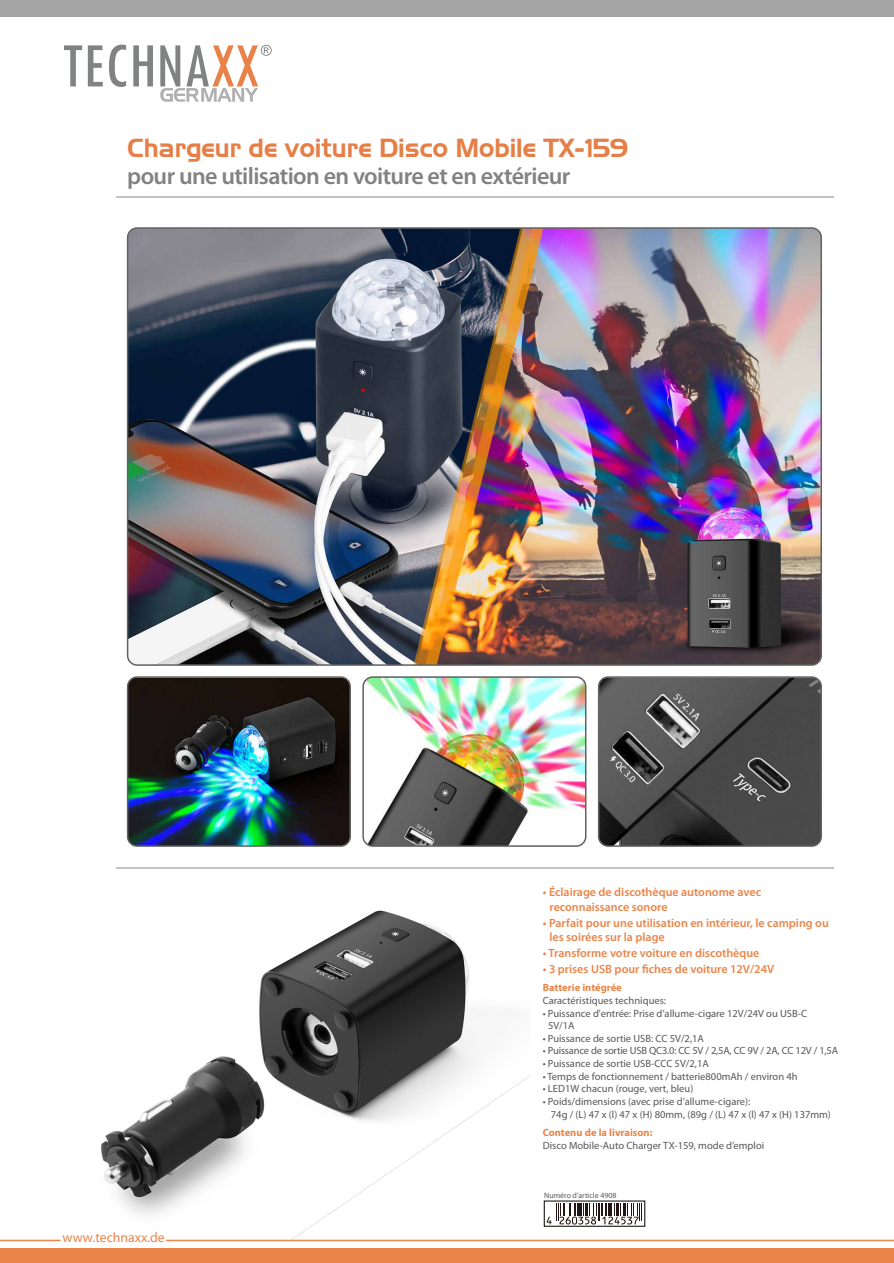
<style>
.page{position:relative;width:894px;height:1263px;background:#fff}
.page>*{position:absolute;margin:0;border:0;box-sizing:border-box;transform-origin:0 0}
.t1{font:25.5px "Aero Regular SWFTE";color:#e57f47}
.t2{font:600 24px "Myriad Pro";letter-spacing:-.025em;color:#818282}
.t3{font:13.65px "Myriad Pro";color:#ea8449}
.t4{font:600 12px/14.4px "Myriad Pro";color:#ea8449}
.t5{font:10.5px/12.6px "Myriad Pro";color:#585757}
.t6{font:10.5px "Myriad Pro";letter-spacing:-.02em;color:#585757}
.t7{font:700 10.5px "Myriad Pro";color:#ea8449}
.t8{font:7.8px "Myriad Pro";color:#585757}
.s1{font-family:"Sui Generis Rg"}
</style>
<div class="page">
<img style="left:101px;top:910px;width:429px;height:329px">
<hr style="left:116px;top:195px;width:716px;height:2px;background:#c2c3c3">
<hr style="left:116px;top:867px;width:716px;height:2px;background:#c2c3c3">
<img style="left:126px;top:227px;width:696px;height:620px">
<svg style="left:544px;top:1201px;width:100px;height:25px"></svg>
<svg style="left:546px;top:1203px;width:96px;height:21px"></svg>
<hr style="left:0;top:1240px;width:60px;height:1px;background:#ea8449">
<hr style="left:166px;top:1240px;width:727px;height:1px;background:#ea8449">
<div style="left:0;top:1248px;width:893px;height:15px;background:#ea8449"></div>
<div style="left:0;top:0;width:893px;height:16px;background:#a6a6a7"></div>
<svg style="left:64px;top:45px;width:18px;height:41px"></svg>
<svg style="left:88px;top:45px;width:15px;height:41px"></svg>
<svg style="left:109px;top:45px;width:17px;height:42px"></svg>
<svg style="left:133px;top:45px;width:20px;height:41px"></svg>
<svg style="left:160px;top:45px;width:112px;height:57px"></svg>
<h1 class="t1" style="left:128px;top:132px;width:502px">Chargeur de voiture Disco Mobile TX-<span class="s1">1</span>59</h1>
<h2 class="t2" style="left:127px;top:166px;width:444px">pour une utilisation en voiture et en extérieur</h2>
<p class="t4" style="left:549px;top:886px;width:213px;text-indent:-7px">• Éclairage de discothèque autonome avec reconnaissance sonore</p>
<p class="t4" style="left:549px;top:916px;width:281px;text-indent:-7px">• Parfait pour une utilisation en intérieur, le camping ou les soirées sur la plage</p>
<p class="t4" style="left:542px;top:947px;width:218px">• Transforme votre voiture en discothèque</p>
<p class="t4" style="left:542px;top:963px;width:233px">• 3 prises USB pour fiches de voiture 12V/24V</p>
<p class="t7" style="left:542px;top:984px;width:81px">Batterie intégrée</p>
<p class="t5" style="left:542px;top:995px;width:125px">Caractéristiques techniques:</p>
<p class="t5" style="left:548px;top:1008px;width:260px;text-indent:-5px">• Puissance d'entrée: Prise d’allume-cigare 12V/24V ou USB-C<br>5V/1A</p>
<p class="t5" style="left:542px;top:1033px;width:163px">• Puissance de sortie USB: CC 5V/2,1A</p>
<p class="t6" style="left:542px;top:1047px;width:297px">• Puissance de sortie USB QC3.0: CC 5V / 2,5A, CC 9V / 2A, CC 12V / 1,5A</p>
<p class="t5" style="left:542px;top:1058px;width:168px">• Puissance de sortie USB-CCC 5V/2,1A</p>
<p class="t5" style="left:542px;top:1071px;width:256px">• Temps de fonctionnement / batterie800mAh / environ 4h</p>
<p class="t5" style="left:542px;top:1083px;width:152px">• LED1W chacun (rouge, vert, bleu)</p>
<p class="t5" style="left:550px;top:1096px;width:281px;text-indent:-8px">• Poids/dimensions (avec prise d’allume-cigare):<br>74g / (L) 47 x (l) 47 x (H) 80mm, (89g / (L) 47 x (l) 47 x (H) 137mm)</p>
<p class="t7" style="left:542px;top:1128px;width:111px">Contenu de la livraison:</p>
<p class="t5" style="left:542px;top:1140px;width:223px">Disco Mobile-Auto Charger TX-159, mode d’emploi</p>
<h3 class="t3" style="left:62px;top:1232px;width:104px">www.technaxx.de</h3>
<p class="t8" style="left:544px;top:1192px;width:74px">Numéro d'article 4908</p>
</div>
